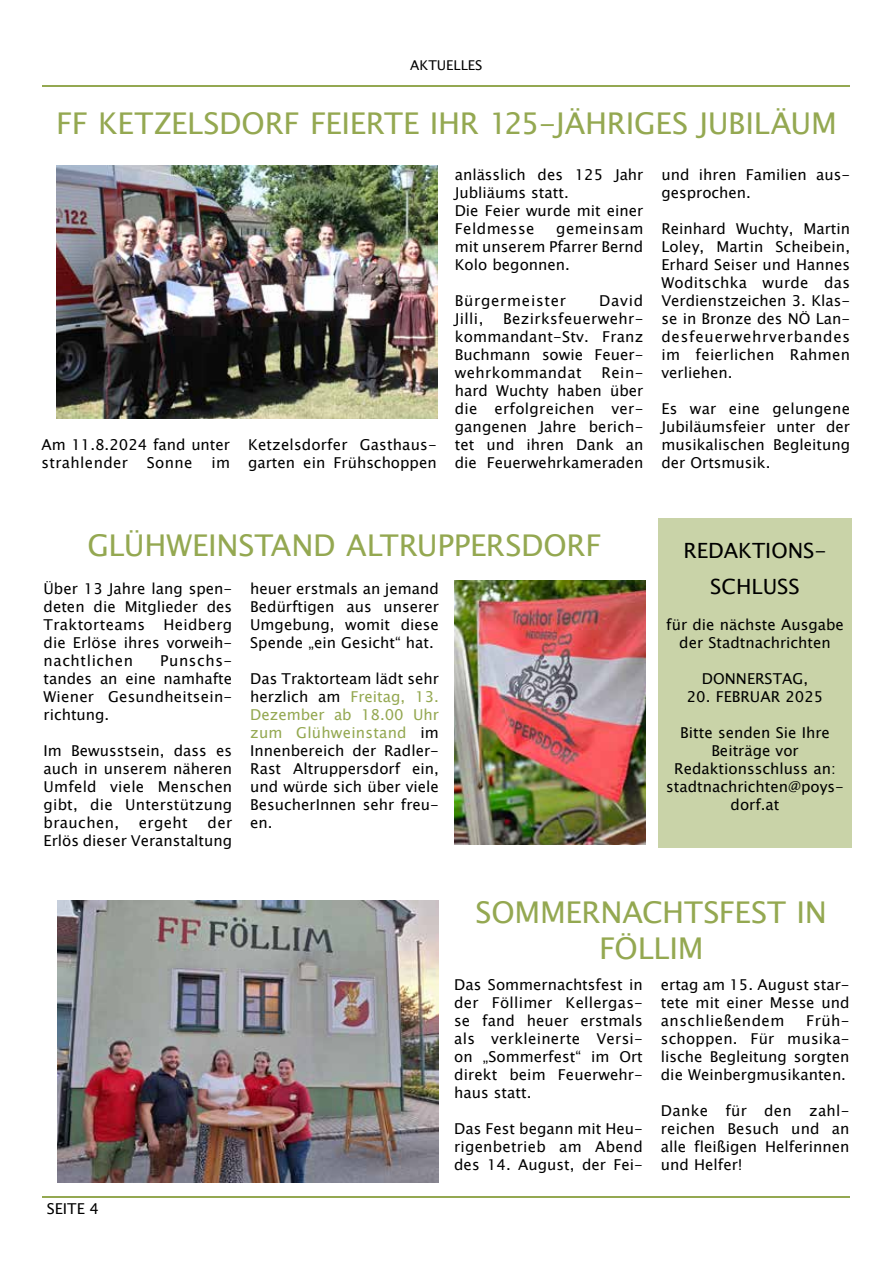
<style>
.page{position:relative;width:893px;height:1263px;background:#fff}
.page>*{position:absolute;margin:0;border:0;box-sizing:border-box;transform-origin:0 0}
.t1{font:30px/36px "Lucida Sans Unicode";letter-spacing:-.01em;color:#94a851;text-align:center}
.t2{font:21px/36px "Lucida Sans Unicode";color:#000;text-align:center}
.t3{font:15px/18px "Lucida Sans Unicode";color:#000;text-align:justify}
.t4{font:15px "Lucida Sans Unicode";letter-spacing:.05em;color:#000}
.t5{font:13.5px "Lucida Sans Unicode";color:#000}
.s1{color:#94a851}
</style>
<div class="page">
<hr style="left:43px;top:85px;width:807px;height:1px;background:#94a851">
<hr style="left:43px;top:1197px;width:807px;height:1px;background:#94a851">
<img style="left:56px;top:165px;width:382px;height:253px">
<img style="left:455px;top:580px;width:191px;height:264px">
<div style="left:659px;top:518px;width:193px;height:330px;background:#c9d3a8"></div>
<img style="left:57px;top:901px;width:382px;height:281px">
<p class="t5" style="left:410px;top:54px;width:74px">AKTUELLES</p>
<h1 class="t1" style="left:56px;top:106px;width:782px">FF KETZELSDORF FEIERTE IHR 125-JÄHRIGES JUBILÄUM</h1>
<p class="t3" style="left:41px;top:436px;width:190px">Am 11.8.2024 fand unter strahlender</p>
<p class="t3" style="left:147px;top:454px;width:47px">Sonne</p>
<p class="t3" style="left:211px;top:454px;width:20px">im</p>
<p class="t3" style="left:248px;top:436px;width:190px">Ketzelsdorfer Gasthaus&shy;garten ein Frühschoppen</p>
<p class="t3" style="left:455px;top:166px;width:190px;text-align:left">anlässlich des 125 Jahr<br>Jubliäums statt.<br>Die Feier wurde mit einer<br>Feldmesse</p>
<p class="t3" style="left:455px;top:220px;width:190px;text-indent:101px">gemeinsam mit unserem Pfarrer Bernd Kolo begonnen.</p>
<p class="t4" style="left:455px;top:289px;width:113px">Bürgermeister</p>
<p class="t3" style="left:599px;top:292px;width:46px">David</p>
<p class="t3" style="left:455px;top:310px;width:30px">Jilli,</p>
<p class="t3" style="left:455px;top:310px;width:190px;text-indent:48px">Bezirksfeuerwehr&shy;kommandant-Stv. Franz Buchmann sowie Feuer&shy;wehrkommandat</p>
<p class="t3" style="left:455px;top:364px;width:190px;text-indent:147px">Rein&shy;hard Wuchty haben über die erfolgreichen ver&shy;gangenen Jahre berich&shy;tet und ihren Dank an die Feuerwehrkameraden</p>
<p class="t3" style="left:661px;top:166px;width:190px">und ihren Familien aus&shy;gesprochen.</p>
<p class="t3" style="left:661px;top:220px;width:190px">Reinhard Wuchty, Martin Loley, Martin Scheibein, Erhard Seiser und Hannes Woditschka wurde das Verdienstzeichen 3. Klas&shy;se in Bronze des NÖ Lan&shy;desfeuerwehrverbandes im feierlichen Rahmen verliehen.</p>
<p class="t3" style="left:661px;top:400px;width:190px">Es war eine gelungene Jubiläumsfeier unter der musikalischen Begleitung der Ortsmusik.</p>
<h1 class="t1" style="left:87px;top:528px;width:515px">GLÜHWEINSTAND ALTRUPPERSDORF</h1>
<p class="t3" style="left:44px;top:580px;width:190px">Über 13 Jahre lang spen&shy;deten die Mitglieder des Traktorteams Heidberg die Erlöse ihres vorweih&shy;nachtlichen</p>
<p class="t3" style="left:250px;top:580px;width:190px">heuer erstmals an jemand Bedürftigen aus unserer Umgebung, womit diese Spende „ein Gesicht“ hat.</p>
<p class="t3" style="left:250px;top:670px;width:190px">Das Traktorteam lädt sehr herzlich am <span class="s1">Freitag, 13.<br>Dezember ab 18.00 Uhr zum Glühweinstand</span> im Innenbereich der Radler-Rast Altruppersdorf ein, und würde sich über viele BesucherInnen sehr freu&shy;en.</p>
<p class="t3" style="left:44px;top:652px;width:190px;text-indent:117px">Punschs&shy;tandes an eine namhafte Wiener Gesundheitsein&shy;richtung.</p>
<p class="t3" style="left:44px;top:742px;width:190px">Im Bewusstsein, dass es auch in unserem näheren Umfeld viele Menschen gibt, die Unterstützung brauchen,</p>
<p class="t3" style="left:44px;top:814px;width:190px;text-align:right">der<br>Erlös dieser Veranstaltung</p>
<p class="t3" style="left:139px;top:814px;width:51px">ergeht</p>
<h2 class="t2" style="left:683px;top:533px;width:145px">REDAKTIONS-<br>SCHLUSS</h2>
<p class="t3" style="left:666px;top:616px;width:179px;text-align:center">für die nächste Ausgabe der Stadtnachrichten</p>
<p class="t3" style="left:702px;top:670px;width:108px">DONNERSTAG,</p>
<p class="t3" style="left:687px;top:688px;width:138px">20. FEBRUAR 2025</p>
<p class="t3" style="left:666px;top:724px;width:179px;text-align:center">Bitte senden Sie Ihre<br>Beiträge vor<br>Redaktionsschluss an: stadtnachrichten@poys&shy;dorf.at</p>
<h1 class="t1" style="left:476px;top:894px;width:353px">SOMMERNACHTSFEST IN<br>FÖLLIM</h1>
<p class="t3" style="left:47px;top:1200px;width:54px">SEITE 4</p>
<p class="t3" style="left:454px;top:976px;width:190px">Das Sommernachtsfest in der Föllimer Kellergas&shy;se fand heuer erstmals als verkleinerte Versi&shy;on „Sommerfest“ im Ort direkt beim Feuerwehr&shy;haus statt.</p>
<p class="t3" style="left:454px;top:1120px;width:190px">Das Fest begann mit Heu&shy;rigenbetrieb am Abend des 14. August, der Fei-</p>
<p class="t3" style="left:661px;top:976px;width:190px">ertag am 15. August star&shy;tete mit einer Messe und anschließendem</p>
<p class="t3" style="left:661px;top:1012px;width:190px;text-indent:145px">Früh&shy;schoppen. Für musika&shy;lische Begleitung sorgten die Weinbergmusikanten.</p>
<p class="t3" style="left:661px;top:1102px;width:190px">Danke für den zahl&shy;reichen Besuch und an alle fleißigen Helferinnen und Helfer!</p>
</div>
